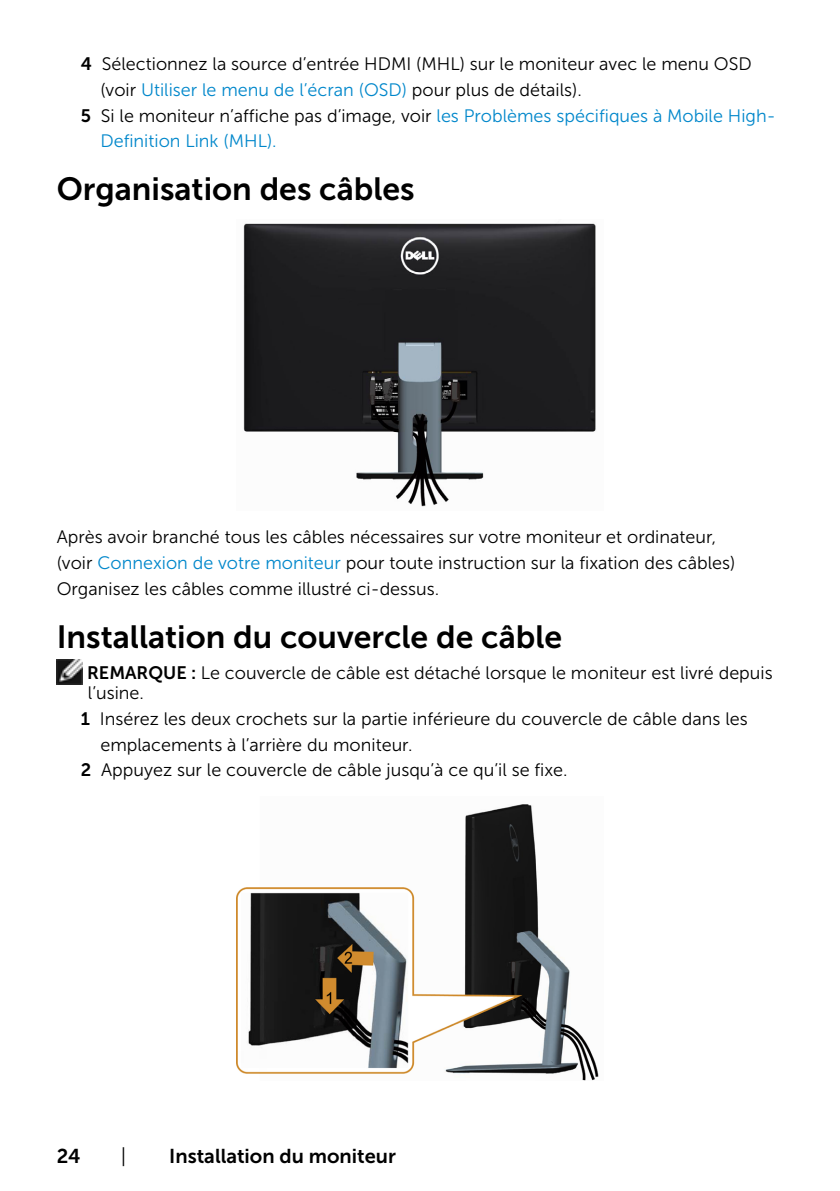
<style>
.page{position:relative;width:840px;height:1191px;background:#fff}
.page>*{position:absolute;margin:0;border:0;box-sizing:border-box;transform-origin:0 0}
.Head2{font:32px "Museo Sans For Dell 700";color:#000}
.t1{font:20px "Museo Sans For Dell 700";color:#000}
.t2{font:20px "Museo Sans For Dell 300";color:#000}
.Caution_Warning{font:18px "Museo Sans For Dell 300";color:#000}
.Note{font:18px/20px "Museo Sans For Dell 300";color:#000}
.Caution_Warning-2{font:18px "Museo Sans For Dell 300";color:#0087cb}
.s1{font-family:"Museo Sans For Dell 700"}
.s2{color:#000}
.s3{color:#0087cb}
</style>
<div class="page">
<img style="left:243px;top:223px;width:353px;height:284px">
<img style="left:57px;top:659px;width:25px;height:26px">
<img style="left:237px;top:804px;width:362px;height:276px">
<p class="Caution_Warning" style="left:81px;top:54px;width:672px"><span class="s1">4</span> Sélectionnez la source d’entrée HDMI (MHL) sur le moniteur avec le menu OSD</p>
<p class="Caution_Warning-2" style="left:100px;top:80px;width:482px"><span class="s2">(voir</span> Utiliser le menu de l’écran (OSD) <span class="s2">pour plus de détails).</span></p>
<p class="Caution_Warning" style="left:81px;top:106px;width:695px"><span class="s1">5</span> Si le moniteur n’affiche pas d’image, voir <span class="s3">les Problèmes spécifiques à Mobile High-</span></p>
<p class="Caution_Warning-2" style="left:100px;top:131px;width:178px">Definition Link (MHL).</p>
<p class="Head2" style="left:57px;top:171px;width:359px">Organisation des câbles</p>
<p class="Caution_Warning" style="left:57px;top:527px;width:660px">Après avoir branché tous les câbles nécessaires sur votre moniteur et ordinateur,</p>
<p class="Caution_Warning" style="left:57px;top:553px;width:679px">(voir <span class="s3">Connexion de votre moniteur</span> pour toute instruction sur la fixation des câbles)</p>
<p class="Caution_Warning" style="left:57px;top:579px;width:384px">Organisez les câbles comme illustré ci-dessus.</p>
<p class="Head2" style="left:57px;top:619px;width:506px">Installation du couvercle de câble</p>
<p class="Note" style="left:87px;top:663px;width:686px"><span class="s1">REMARQUE :</span> Le couvercle de câble est détaché lorsque le moniteur est livré depuis l’usine.</p>
<p class="Caution_Warning" style="left:81px;top:709px;width:668px"><span class="s1">1</span> Insérez les deux crochets sur la partie inférieure du couvercle de câble dans les</p>
<p class="Caution_Warning" style="left:100px;top:734px;width:313px">emplacements à l’arrière du moniteur.</p>
<p class="Caution_Warning" style="left:81px;top:760px;width:488px"><span class="s1">2</span> Appuyez sur le couvercle de câble jusqu’à ce qu’il se fixe.</p>
<p class="t1" style="left:57px;top:1144px;width:25px">24</p>
<p class="t2" style="left:121px;top:1145px;width:7px">|</p>
<p class="t1" style="left:169px;top:1144px;width:228px">Installation du moniteur</p>
</div>
